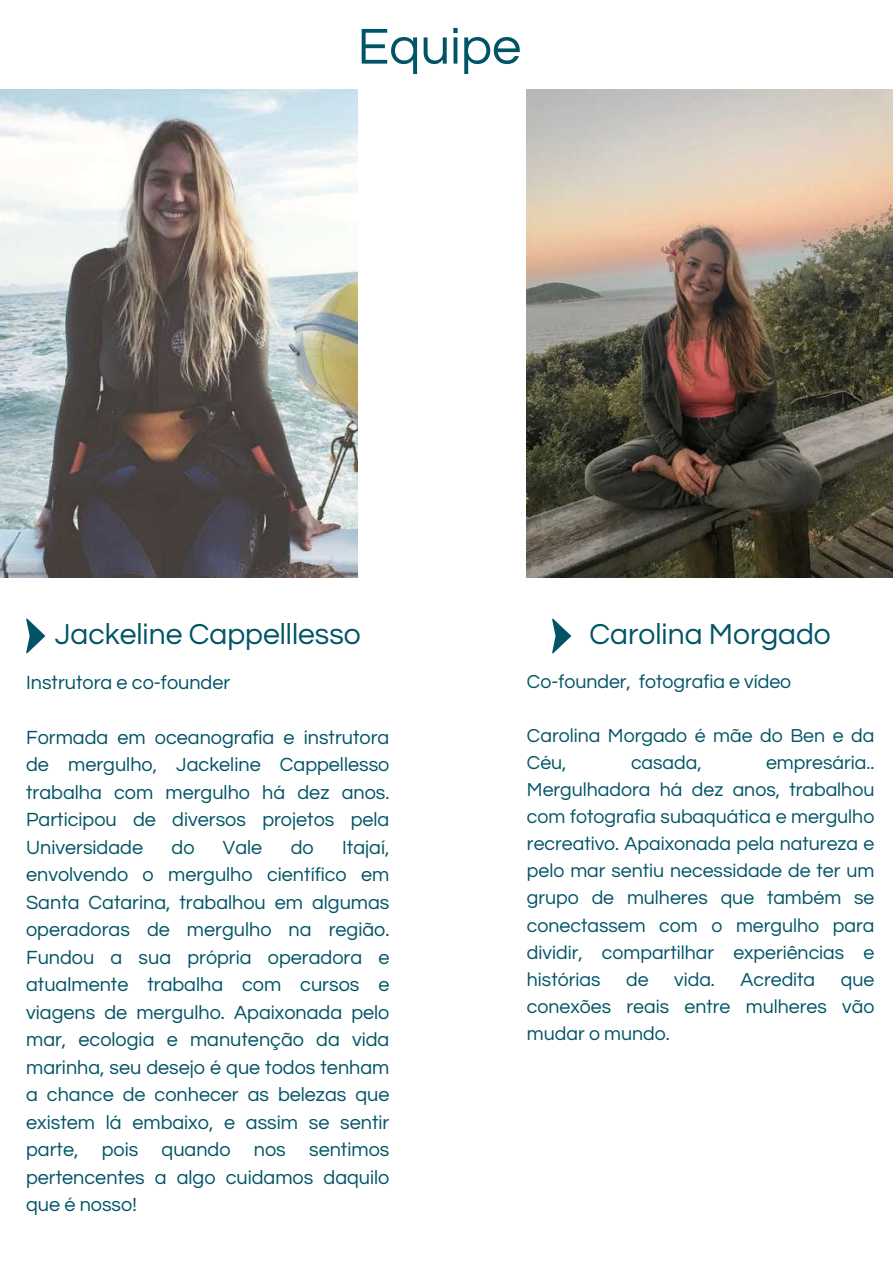
<style>
.page{position:relative;width:893px;height:1264px;background:#fff}
.page>*{position:absolute;margin:0;border:0;box-sizing:border-box;transform-origin:0 0}
.t1{font:52.35px "Questrial";color:#015466}
.t2{font:30px "Questrial";color:#015466}
.t3{font:19.8px/27.5px "Questrial";color:#015466;text-align:justify}
.t4{font:19.5px/27px "Questrial";color:#015466;text-align:justify}
</style>
<div class="page">
<img style="left:0;top:89px;width:358px;height:489px">
<img style="left:527px;top:89px;width:365px;height:489px">
<svg style="left:26px;top:618px;width:19px;height:35px"></svg>
<svg style="left:552px;top:618px;width:19px;height:35px"></svg>
<h1 class="t1" style="left:357px;top:21px;width:165px">Equipe</h1>
<h2 class="t2" style="left:55px;top:619px;width:307px">Jackeline Cappelllesso</h2>
<h2 class="t2" style="left:589px;top:619px;width:243px">Carolina Morgado</h2>
<p class="t3" style="left:26px;top:668px;width:206px">Instrutora e co-founder</p>
<p class="t3" style="left:26px;top:723px;width:365px">Formada em oceanografia e instrutora de mergulho, Jackeline Cappellesso trabalha com mergulho há dez anos.<br>Participou de diversos projetos pela Universidade</p>
<p class="t3" style="left:171px;top:833px;width:24px">do</p>
<p class="t3" style="left:223px;top:833px;width:41px">Vale</p>
<p class="t3" style="left:291px;top:833px;width:24px">do</p>
<p class="t3" style="left:26px;top:833px;width:365px;text-indent:316px">Itajaí, envolvendo o mergulho científico em Santa Catarina, trabalhou em algumas operadoras de mergulho na região.<br>Fundou a sua própria operadora e atualmente trabalha com cursos e viagens de mergulho. Apaixonada pelo mar, ecologia e manutenção da vida marinha, seu desejo é que todos tenham a chance de conhecer as belezas que existem lá embaixo, e assim se sentir parte, pois quando nos sentimos pertencentes a algo cuidamos daquilo que é nosso!</p>
<p class="t4" style="left:527px;top:669px;width:266px">Co-founder, fotografia e vídeo</p>
<p class="t4" style="left:527px;top:723px;width:349px">Carolina Morgado é mãe do Ben e da<br>Céu,</p>
<p class="t4" style="left:631px;top:750px;width:72px">casada,</p>
<p class="t4" style="left:527px;top:750px;width:349px;text-indent:239px">empresária..<br>Mergulhadora há dez anos, trabalhou com fotografia subaquática e mergulho recreativo. Apaixonada pela natureza e pelo mar sentiu necessidade de ter um grupo de mulheres que também se conectassem com o mergulho para dividir, compartilhar experiências e histórias</p>
<p class="t4" style="left:626px;top:966px;width:24px">de</p>
<p class="t4" style="left:674px;top:966px;width:42px">vida.</p>
<p class="t4" style="left:740px;top:966px;width:76px">Acredita</p>
<p class="t4" style="left:527px;top:966px;width:349px;text-indent:314px">que conexões reais entre mulheres vão mudar o mundo.</p>
</div>
